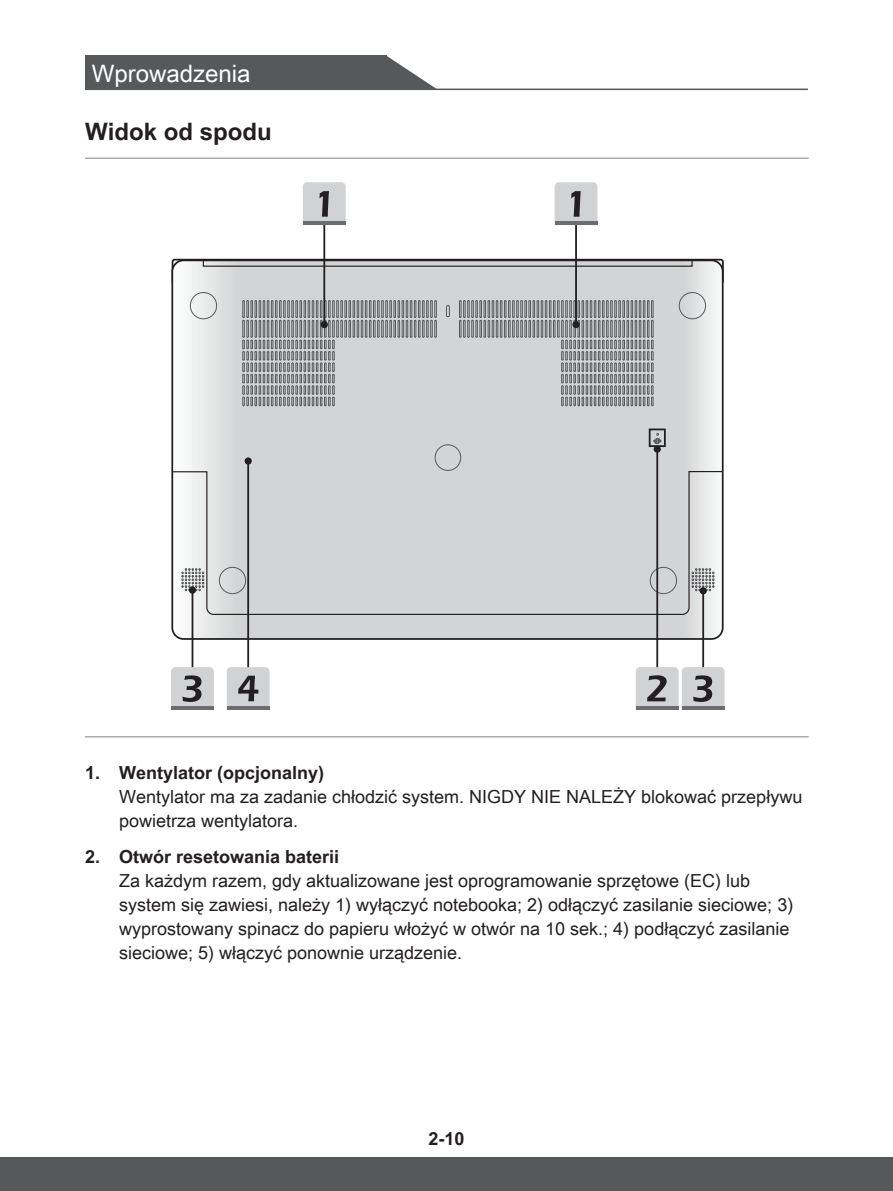
<style>
.page{position:relative;width:893px;height:1191px;background:#fff}
.page>*{position:absolute;margin:0;border:0;box-sizing:border-box;transform-origin:0 0}
.t1{font:24px "Arial Unicode MS";color:#fff}
.t2{font:700 24px "Arial Unicode MS";color:#231f20}
.t3{font:18px/24px "Arial Unicode MS";color:#231f20}
.t4{font:700 18px "Arial Unicode MS";color:#231f20}
</style>
<div class="page">
<div style="left:85px;top:56px;width:301px;height:34px;background:#57585a"></div>
<svg style="left:386px;top:56px;width:52px;height:33px"></svg>
<hr style="left:85px;top:89px;width:723px;height:1px;background:#57585a">
<div style="left:0;top:1157px;width:893px;height:34px;background:#57585a"></div>
<hr style="left:85px;top:157px;width:724px;height:2px;background:#a8a9ad">
<hr style="left:85px;top:736px;width:724px;height:1px;background:#a8a9ad">
<svg style="left:172px;top:260px;width:551px;height:377px;background:#d6d7d8"></svg>
<div style="left:203px;top:260px;width:490px;height:7px;border:1px solid #231f20"></div>
<div style="left:435px;top:444px;width:26px;height:27px;border:1px solid #57585a;border-radius:50%"></div>
<div style="left:190px;top:292px;width:27px;height:27px;border:1px solid #57585a;border-radius:50%"></div>
<div style="left:679px;top:292px;width:27px;height:27px;border:1px solid #57585a;border-radius:50%"></div>
<svg style="left:446px;top:305px;width:4px;height:12px"></svg>
<svg style="left:653px;top:433px;width:9px;height:11px"></svg>
<svg style="left:242px;top:300px;width:195px;height:106px;background:#aeafb0"></svg>
<svg style="left:459px;top:300px;width:195px;height:106px;background:#aeafb1"></svg>
<svg style="left:171px;top:470px;width:553px;height:145px;background:#d2d3d4"></svg>
<hr style="left:575px;top:198px;width:2px;height:126px;background:#231f20">
<div style="left:572px;top:321px;width:8px;height:7px;background:#231f20;border-radius:50%"></div>
<svg style="left:555px;top:182px;width:42px;height:43px;background:#b8b9ba"></svg>
<hr style="left:323px;top:198px;width:2px;height:126px;background:#231f20">
<div style="left:321px;top:321px;width:7px;height:7px;background:#231f20;border-radius:50%"></div>
<svg style="left:303px;top:182px;width:43px;height:43px;background:#b9b9bb"></svg>
<hr style="left:192px;top:590px;width:1px;height:98px;background:#231f20">
<div style="left:189px;top:586px;width:7px;height:7px;background:#231f20;border-radius:50%"></div>
<svg style="left:171px;top:667px;width:43px;height:43px;background:#afafb1"></svg>
<hr style="left:702px;top:591px;width:2px;height:98px;background:#231f20">
<div style="left:700px;top:587px;width:7px;height:7px;background:#231f20;border-radius:50%"></div>
<hr style="left:247px;top:461px;width:2px;height:226px;background:#231f20">
<div style="left:245px;top:457px;width:7px;height:7px;background:#231f20;border-radius:50%"></div>
<svg style="left:227px;top:667px;width:43px;height:43px;background:#b1b1b3"></svg>
<div style="left:649px;top:428px;width:17px;height:19px;border:2px solid #231f20"></div>
<hr style="left:656px;top:449px;width:2px;height:236px;background:#231f20">
<div style="left:654px;top:445px;width:7px;height:8px;background:#231f20;border-radius:50%"></div>
<svg style="left:636px;top:667px;width:89px;height:43px;background:#b2b2b4"></svg>
<h1 class="t1" style="left:92px;top:56px;width:160px">Wprowadzenia</h1>
<h1 class="t2" style="left:85px;top:114px;width:188px">Widok od spodu</h1>
<p class="t4" style="left:85px;top:759px;width:241px">1. Wentylator (opcjonalny)</p>
<p class="t3" style="left:119px;top:783px;width:685px">Wentylator ma za zadanie chłodzić system. NIGDY NIE NALEŻY blokować przepływu powietrza wentylatora.</p>
<p class="t4" style="left:85px;top:843px;width:256px">2. Otwór resetowania baterii</p>
<p class="t3" style="left:119px;top:868px;width:676px">Za każdym razem, gdy aktualizowane jest oprogramowanie sprzętowe (EC) lub system się zawiesi, należy 1) wyłączyć notebooka; 2) odłączyć zasilanie sieciowe; 3) wyprostowany spinacz do papieru włożyć w otwór na 10 sek.; 4) podłączyć zasilanie sieciowe; 5) włączyć ponownie urządzenie.</p>
<p class="t4" style="left:428px;top:1125px;width:38px">2-10</p>
</div>
